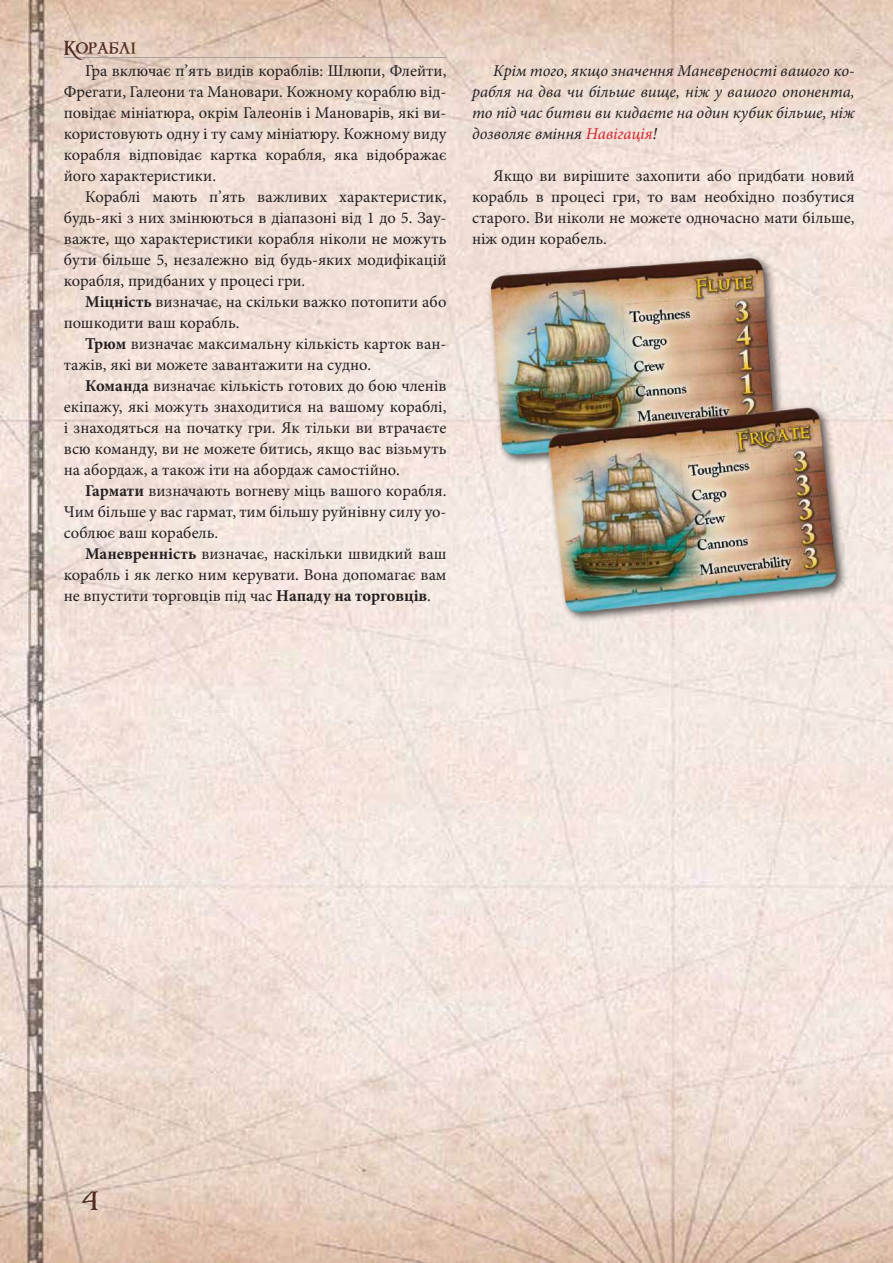
<style>
.page{position:relative;width:893px;height:1263px;background:#fff}
.page>*{position:absolute;margin:0;border:0;box-sizing:border-box;transform-origin:0 0}
.t1{font:24px "Windlass";color:#522d24}
.t2{font:18px "Ukr Windlass";color:#522d24}
.t3{font:16.5px/21px "Minion Pro";color:#231f20;text-align:justify}
.t4{font:italic 16.5px/21px "Minion Pro";color:#231f20;text-align:justify}
.s1{font-weight:700}
.s2{color:#d1232a}
</style>
<div class="page">
<img style="left:0;top:0;width:893px;height:1263px">
<hr style="left:64px;top:57px;width:382px;height:1px;background:#ab9f9b">
<img style="left:472px;top:255px;width:383px;height:370px">
<p class="t2" style="left:64px;top:36px;width:73px">Кораблі</p>
<p class="t3" style="left:64px;top:60px;width:384px;text-indent:21px">Гра включає п’ять видів кораблів: Шлюпи, Флейти, Фрегати, Галеони та Мановари. Кожному кораблю від&shy;повідає мініатюра, окрім Галеонів і Мановарів, які ви&shy;користовують одну і ту саму мініатюру. Кожному виду корабля відповідає картка корабля, яка відображає його характеристики.</p>
<p class="t3" style="left:64px;top:186px;width:384px;text-indent:21px">Кораблі мають п’ять важливих характеристик, будь-які з них змінюються в діапазоні від 1 до 5. Зау&shy;важте, що характеристики корабля ніколи не можуть бути більше 5, незалежно від будь-яких модифікацій корабля, придбаних у процесі гри.</p>
<p class="t3" style="left:64px;top:291px;width:384px;text-indent:21px"><span class="s1">Міцність</span> визначає, на скільки важко потопити або пошкодити ваш корабль.</p>
<p class="t3" style="left:64px;top:333px;width:384px;text-indent:21px"><span class="s1">Трюм</span> визначає максимальну кількість карток ван&shy;тажів, які ви можете завантажити на судно.</p>
<p class="t3" style="left:64px;top:375px;width:384px;text-indent:21px"><span class="s1">Команда</span> визначає кількість готових до бою членів екіпажу, які можуть знаходитися на вашому кораблі, і знаходяться на початку гри. Як тільки ви втрачаєте всю команду, ви не можете битись, якщо вас візьмуть на абордаж, а також іти на абордаж самостійно.</p>
<p class="t3" style="left:64px;top:480px;width:384px;text-indent:21px"><span class="s1">Гармати</span> визначають вогневу міць вашого корабля.<br>Чим більше у вас гармат, тим більшу руйнівну силу уо&shy;соблює ваш корабель.</p>
<p class="t3" style="left:64px;top:543px;width:384px;text-indent:21px"><span class="s1">Маневренність</span> визначає, наскільки швидкий ваш корабль і як легко ним керувати. Вона допомагає вам не впустити торговців під час <span class="s1">Нападу на торговців</span>.</p>
<p class="t4" style="left:472px;top:60px;width:384px;text-indent:21px">Крім того, якщо значення Маневреності вашого ко&shy;рабля на два чи більше вище, ніж у вашого опонента, то під час битви ви кидаєте на один кубик більше, ніж дозволяє вміння <span class="s2">Навігація</span>!</p>
<p class="t3" style="left:472px;top:165px;width:384px;text-indent:21px">Якщо ви вирішите захопити або придбати новий корабль в процесі гри, то вам необхідно позбутися старого. Ви ніколи не можете одночасно мати більше, ніж один корабель.</p>
<h1 class="t1" style="left:82px;top:1183px;width:18px">4</h1>
</div>
